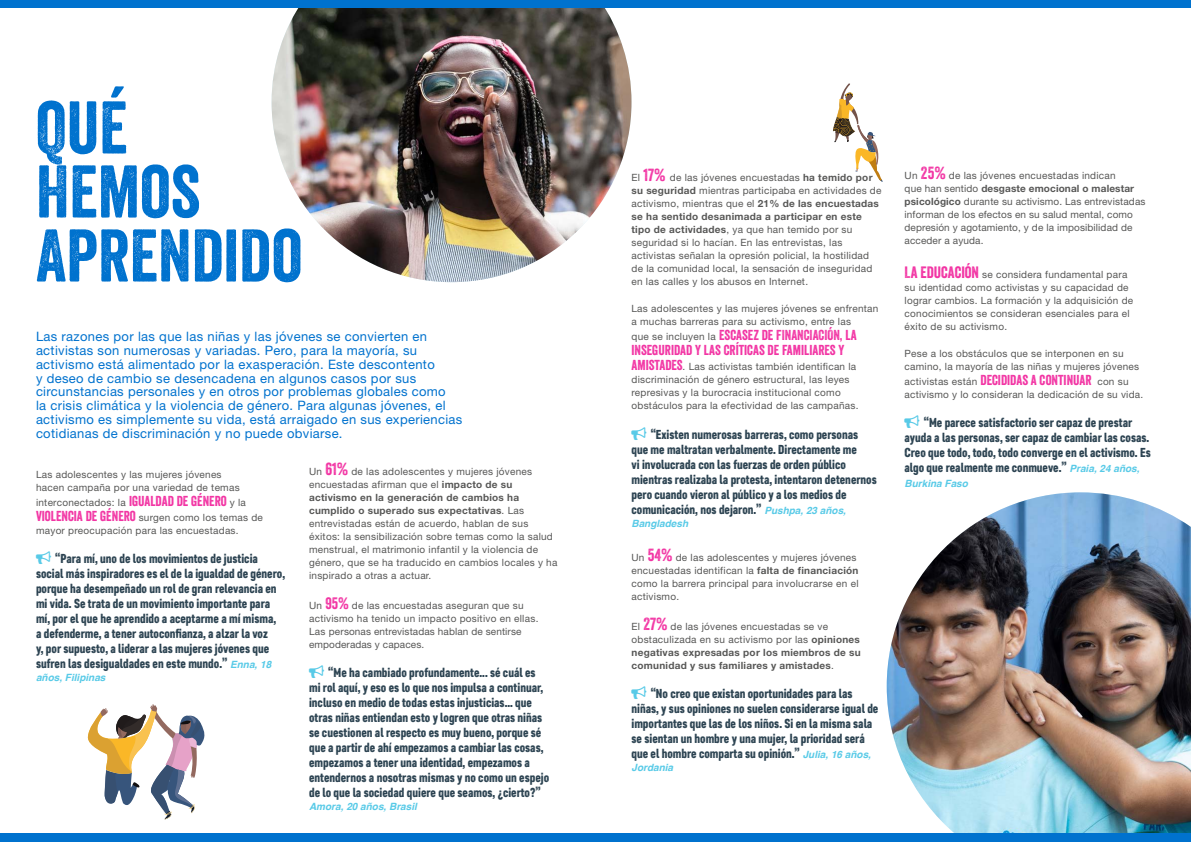
<style>
.page{position:relative;width:1191px;height:842px;background:#fff}
.page>*{position:absolute;margin:0;border:0;box-sizing:border-box;transform-origin:0 0}
.t1{font:72px/64px "Veneer";color:#0072ce}
.t2{font:14px/15px "Veneer";color:#f233a3}
.t3{font:13px/15px "Core Paint B3";color:#243c4b}
.t4{font:13px/13.8px "Helvetica Neue LT Std";letter-spacing:.025em;color:#0072ce}
.t5{font:10px/13px "Helvetica Neue LT Std";letter-spacing:.025em;color:#575756}
.t6{font:700 10px/13px "Helvetica Neue LT Std";letter-spacing:.025em;color:#575756}
.t7{font:italic 700 10px "Helvetica";color:#58cae7}
.s1{font-family:"Veneer";font-size:14px;color:#f233a3}
.s2{color:#58cae7}
.s3{font-family:"Helvetica";font-weight:700;font-style:italic;font-size:10px;color:#58cae7}
.s4{font-family:"Veneer";font-size:17px;color:#f233a3}
.s5{font-weight:700}
.s6{font-family:"Veneer";font-size:16px;color:#f233a3}
.s7{font-family:"Helvetica Neue LT Std";font-size:10px;color:#575756}
.s8{font-weight:400}
.s9{font-family:"Veneer";font-weight:400;font-size:17px;color:#f233a3}
</style>
<div class="page">
<img style="left:271px;top:8px;width:360px;height:274px">
<img style="left:886px;top:492px;width:305px;height:341px">
<div style="left:0;top:0;width:1191px;height:8px;background:#0072ce"></div>
<div style="left:0;top:833px;width:1191px;height:9px;background:#0072ce"></div>
<svg style="left:87px;top:704px;width:118px;height:116px"></svg>
<svg style="left:833px;top:83px;width:49px;height:99px"></svg>
<h1 class="t1" style="left:36px;top:95px;width:268px">QUÉ<br>HEMOS<br>APRENDIDO</h1>
<p class="t4" style="left:36px;top:330px;width:428px">Las razones por las que las niñas y las jóvenes se convierten en activistas son numerosas y variadas. Pero, para la mayoría, su activismo está alimentado por la exasperación. Este descontento<br>y deseo de cambio se desencadena en algunos casos por sus circunstancias personales y en otros por problemas globales como<br>la crisis climática y la violencia de género. Para algunas jóvenes, el activismo es simplemente su vida, está arraigado en sus experiencias cotidianas de discriminación y no puede obviarse.</p>
<p class="t5" style="left:36px;top:468px;width:205px">Las adolescentes y las mujeres jóvenes hacen campaña por una variedad de temas</p>
<p class="t5" style="left:36px;top:495px;width:228px;line-height:15px">interconectados: la <span class="s1">IGUALDAD DE GÉNERO</span> y la<br><span class="s1">VIOLENCIA DE GÉNERO</span> surgen como los temas de</p>
<p class="t5" style="left:36px;top:524px;width:204px">mayor preocupación para las encuestadas.</p>
<p class="t3" style="left:36px;top:551px;width:250px"><span class="s2">○</span> “Para mí, uno de los movimientos de justicia social más inspiradores es el de la igualdad de género, porque ha desempeñado un rol de gran relevancia en mi vida. Se trata de un movimiento importante para mí, por el que he aprendido a aceptarme a mí misma,<br>a defenderme, a tener autoconfianza, a alzar la voz<br>y, por supuesto, a liderar a las mujeres jóvenes que sufren las desigualdades en este mundo.” <span class="s3">Enna, 18</span></p>
<p class="t7" style="left:36px;top:669px;width:71px">años, Filipinas</p>
<p class="t5" style="left:309px;top:465px;width:250px">Un <span class="s4">61%</span> de las adolescentes y mujeres jóvenes encuestadas afirman que el <span class="s5">impacto de su activismo en la generación de cambios ha cumplido o superado sus expectativas</span>. Las entrevistadas están de acuerdo, hablan de sus éxitos: la sensibilización sobre temas como la salud menstrual, el matrimonio infantil y la violencia de género, que se ha traducido en cambios locales y ha inspirado a otras a actuar.</p>
<p class="t5" style="left:309px;top:598px;width:231px">Un <span class="s6">95%</span> de las encuestadas aseguran que su activismo ha tenido un impacto positivo en ellas.<br>Las personas entrevistadas hablan de sentirse empoderadas y capaces.</p>
<p class="t3" style="left:309px;top:665px;width:242px"><span class="s2">○</span> “Me ha cambiado profundamente... sé cuál es mi rol aquí, y eso es lo que nos impulsa a continuar, incluso en medio de todas estas injusticias... que otras niñas entiendan esto y logren que otras niñas se cuestionen al respecto es muy bueno, porque sé que a partir de ahí empezamos a cambiar las cosas, empezamos a tener una identidad, empezamos a entendernos a nosotras mismas y no como un espejo de lo que la sociedad quiere que seamos, ¿cierto?”</p>
<p class="t7" style="left:309px;top:798px;width:109px">Amora, 20 años, Brasil</p>
<p class="t5" style="left:631px;top:171px;width:251px">El <span class="s4">17%</span> de las jóvenes encuestadas <span class="s5">ha temido por su seguridad</span> mientras participaba en actividades de activismo, mientras que el <span class="s5">21% de las encuestadas se ha sentido desanimada a participar en este tipo de actividades</span>, ya que han temido por su seguridad si lo hacían. En las entrevistas, las activistas señalan la opresión policial, la hostilidad de la comunidad local, la sensación de inseguridad en las calles y los abusos en Internet.</p>
<p class="t5" style="left:631px;top:302px;width:248px">Las adolescentes y las mujeres jóvenes se enfrentan a muchas barreras para su activismo, entre las</p>
<h2 class="t2" style="left:631px;top:328px;width:227px"><span class="s7">que se incluyen la</span> ESCASEZ DE FINANCIACIÓN, LA<br>INSEGURIDAD Y LAS CRÍTICAS DE FAMILIARES Y</h2>
<p class="t5" style="left:631px;top:360px;width:228px"><span class="s1">AMISTADES</span>. Las activistas también identifican la discriminación de género estructural, las leyes represivas y la burocracia institucional como obstáculos para la efectividad de las campañas.</p>
<p class="t3" style="left:631px;top:426px;width:247px"><span class="s2">○</span> “Existen numerosas barreras, como personas que me maltratan verbalmente. Directamente me<br>vi involucrada con las fuerzas de orden público mientras realizaba la protesta, intentaron detenernos pero cuando vieron al público y a los medios de comunicación, nos dejaron.” <span class="s3">Pushpa, 23 años,</span></p>
<p class="t7" style="left:631px;top:515px;width:58px">Bangladesh</p>
<p class="t5" style="left:631px;top:551px;width:229px">Un <span class="s4">54%</span> de las adolescentes y mujeres jóvenes encuestadas identifican la <span class="s5">falta de financiación </span>como la barrera principal para involucrarse en el activismo.</p>
<p class="t6" style="left:631px;top:619px;width:231px"><span class="s8">El</span> <span class="s9">27%</span> <span class="s8">de las jóvenes encuestadas se ve obstaculizada en su activismo por las</span> opiniones negativas expresadas por los miembros de su comunidad y sus familiares y amistades<span class="s8">.</span></p>
<p class="t3" style="left:631px;top:686px;width:248px"><span class="s2">○</span> “No creo que existan oportunidades para las niñas, y sus opiniones no suelen considerarse igual de importantes que las de los niños. Si en la misma sala se sientan un hombre y una mujer, la prioridad será que el hombre comparta su opinión.” <span class="s3">Julia, 16 años,</span></p>
<p class="t7" style="left:631px;top:759px;width:43px">Jordania</p>
<p class="t5" style="left:904px;top:169px;width:242px">Un <span class="s4">25%</span> de las jóvenes encuestadas indican<br>que han sentido <span class="s5">desgaste emocional o malestar psicológico</span> durante su activismo. Las entrevistadas informan de los efectos en su salud mental, como depresión y agotamiento, y de la imposibilidad de acceder a ayuda.</p>
<p class="t5" style="left:904px;top:268px;width:230px"><span class="s6">LA EDUCACIÓN</span> se considera fundamental para su identidad como activistas y su capacidad de lograr cambios. La formación y la adquisición de conocimientos se consideran esenciales para el éxito de su activismo.</p>
<p class="t5" style="left:904px;top:347px;width:236px">Pese a los obstáculos que se interponen en su camino, la mayoría de las niñas y mujeres jóvenes</p>
<p class="t5" style="left:904px;top:375px;width:240px">activistas están <span class="s1">DECIDIDAS A CONTINUAR</span> con su activismo y lo consideran la dedicación de su vida.</p>
<h3 class="t3" style="left:904px;top:415px;width:248px"><span class="s2">○</span> “Me parece satisfactorio ser capaz de prestar ayuda a las personas, ser capaz de cambiar las cosas.<br>Creo que todo, todo, todo converge en el activismo. Es algo que realmente me conmueve.” <span class="s3">Praia, 24 años,</span></h3>
<p class="t7" style="left:904px;top:476px;width:65px">Burkina Faso</p>
</div>
